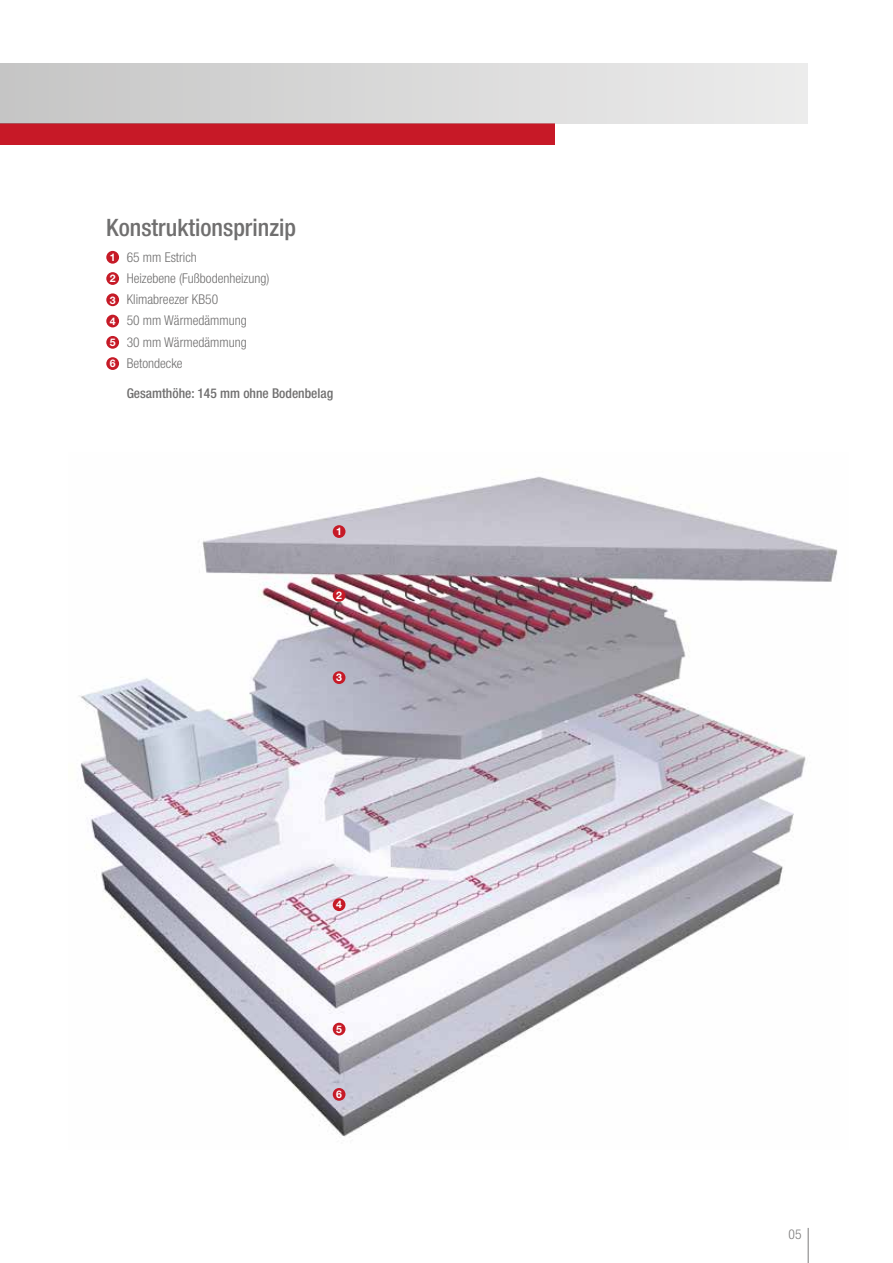
<style>
.page{position:relative;width:893px;height:1263px;background:#fff}
.page>*{position:absolute;margin:0;border:0;box-sizing:border-box;transform-origin:0 0}
.t1{font:500 condensed 24px "Helvetica Neue";color:#706f6f}
.t2{font:300 condensed 13.5px/21.3px "Helvetica Neue";color:#706f6f}
.t3{font:500 condensed 13.5px "Helvetica Neue";color:#706f6f}
.t4{font:300 condensed 13.5px "Helvetica Neue";color:#7c7b7b}
.t5{font:700 10.5px/21.3px "Helvetica Neue";color:#fff;text-align:justify}
</style>
<div class="page">
<img style="left:79px;top:476px;width:759px;height:661px">
<div style="left:0;top:123px;width:555px;height:22px;background:#c71927"></div>
<div style="left:0;top:64px;width:808px;height:59px;background:linear-gradient(to right,#c5c5c5,#ececec)"></div>
<hr style="left:808px;top:1228px;width:1px;height:35px;background:#7c7b7b">
<div style="left:106px;top:251px;width:13px;height:13px;background:#c61a27;border-radius:50%"></div>
<div style="left:106px;top:272px;width:13px;height:13px;background:#c61a27;border-radius:50%"></div>
<div style="left:106px;top:293px;width:13px;height:13px;background:#c61a27;border-radius:50%"></div>
<div style="left:106px;top:315px;width:13px;height:12px;background:#c61a27;border-radius:50%"></div>
<div style="left:106px;top:336px;width:13px;height:13px;background:#c61a27;border-radius:50%"></div>
<div style="left:333px;top:525px;width:12px;height:13px;background:#c61a27;border-radius:50%"></div>
<div style="left:333px;top:589px;width:12px;height:13px;background:#c61a27;border-radius:50%"></div>
<div style="left:333px;top:671px;width:12px;height:13px;background:#c61a27;border-radius:50%"></div>
<div style="left:333px;top:898px;width:12px;height:13px;background:#c61a27;border-radius:50%"></div>
<div style="left:333px;top:1023px;width:12px;height:12px;background:#c61a27;border-radius:50%"></div>
<div style="left:333px;top:1088px;width:12px;height:13px;background:#c61a27;border-radius:50%"></div>
<div style="left:106px;top:357px;width:13px;height:13px;background:#c61a27;border-radius:50%"></div>
<h1 class="t1" style="left:106px;top:213px;width:191px">Konstruktionsprinzip</h1>
<p class="t5" style="left:110px;top:246px;width:7px">1<br>2<br>3<br>4<br>5</p>
<p class="t2" style="left:127px;top:246px;width:144px">65 mm Estrich<br>Heizebene (Fußbodenheizung)<br>Klimabreezer KB50<br>50 mm Wärmedämmung<br>30 mm Wärmedämmung<br>Betondecke</p>
<p class="t3" style="left:127px;top:385px;width:208px">Gesamthöhe: 145 mm ohne Bodenbelag</p>
<p class="t5" style="left:110px;top:353px;width:7px">6</p>
<p class="t5" style="left:336px;top:521px;width:7px">1</p>
<p class="t5" style="left:336px;top:584px;width:7px">2</p>
<p class="t5" style="left:336px;top:667px;width:7px">3</p>
<p class="t5" style="left:336px;top:894px;width:7px">4</p>
<p class="t5" style="left:336px;top:1018px;width:7px">5</p>
<p class="t5" style="left:336px;top:1083px;width:7px">6</p>
<p class="t4" style="left:789px;top:1226px;width:14px">05</p>
</div>
